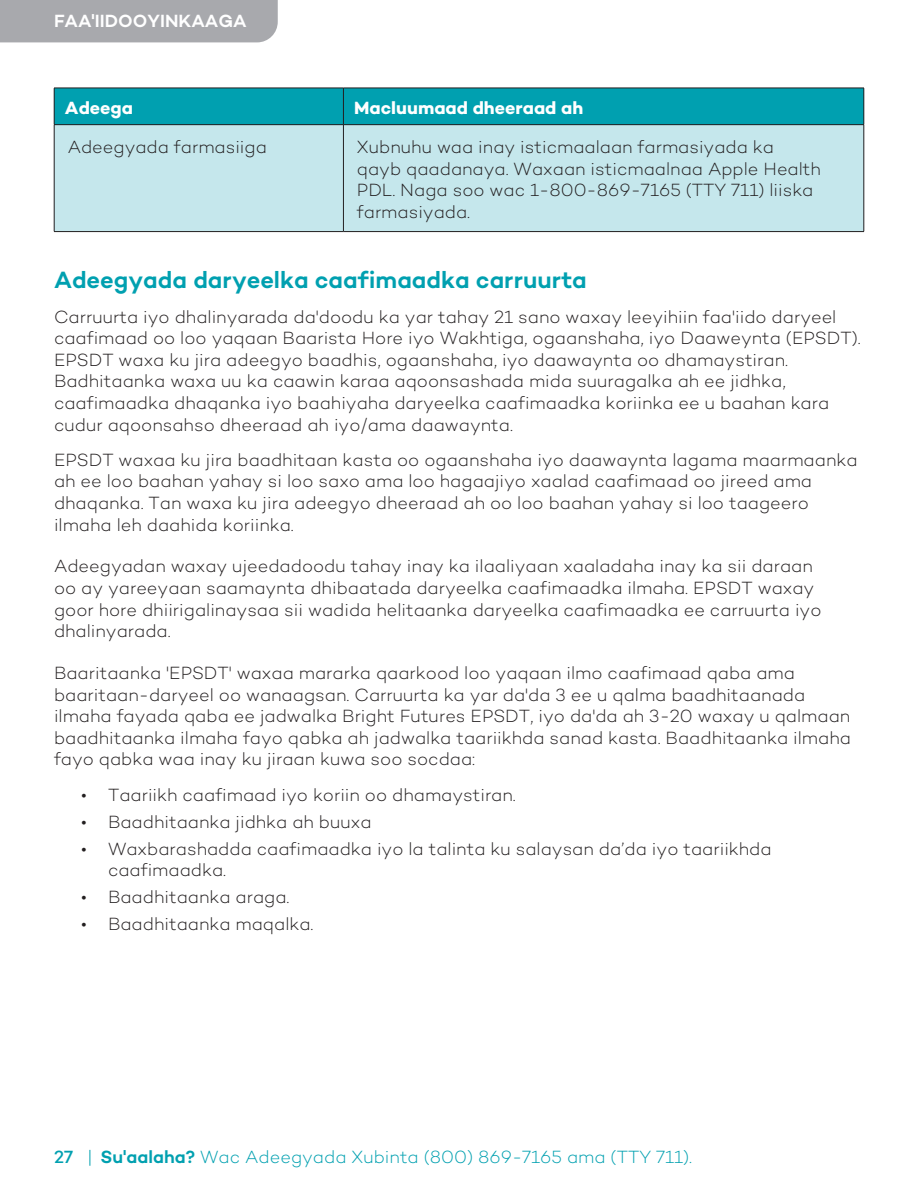
<style>
.page{position:relative;width:918px;height:1188px;background:#fff}
.page>*{position:absolute;margin:0;border:0;box-sizing:border-box;transform-origin:0 0}
.t1{font:600 24px "Campton";color:#00a0b0}
.t2{font:300 18px/21.6px "Campton";color:#231f20}
.t3{font:300 18px "Campton";color:#00a0b0}
.t4{font:700 18px "Campton";color:#fff}
.t5{font:600 18px "Campton";color:#fff}
.t6{font:500 18px "Campton";color:#00a0b0}
.s1{font-weight:600}
</style>
<div class="page">
<svg style="left:90px;top:1150px;width:1px;height:16px"></svg>
<div style="left:0;top:0;width:278px;height:42px;background:#a8a9ad"></div>
<div style="left:54px;top:88px;width:289px;height:37px;background:#00a0b0"></div>
<div style="left:343px;top:88px;width:521px;height:37px;background:#00a0b0"></div>
<div style="left:54px;top:125px;width:289px;height:107px;background:#c5e7ec"></div>
<div style="left:343px;top:125px;width:521px;height:107px;background:#c5e7ec"></div>
<hr style="left:54px;top:88px;width:289px;height:1px;background:#231f20">
<hr style="left:54px;top:88px;width:1px;height:36px;background:#231f20">
<hr style="left:343px;top:88px;width:521px;height:1px;background:#231f20">
<hr style="left:343px;top:88px;width:1px;height:36px;background:#231f20">
<hr style="left:864px;top:88px;width:1px;height:36px;background:#231f20">
<hr style="left:54px;top:124px;width:289px;height:1px;background:#231f20">
<hr style="left:54px;top:125px;width:1px;height:106px;background:#231f20">
<hr style="left:343px;top:124px;width:521px;height:1px;background:#231f20">
<hr style="left:343px;top:125px;width:1px;height:106px;background:#231f20">
<hr style="left:864px;top:125px;width:1px;height:106px;background:#231f20">
<hr style="left:54px;top:231px;width:289px;height:1px;background:#231f20">
<hr style="left:343px;top:231px;width:521px;height:1px;background:#231f20">
<p class="t5" style="left:54px;top:9px;width:194px">FAA'IIDOOYINKAAGA</p>
<p class="t4" style="left:65px;top:96px;width:70px">Adeega</p>
<p class="t4" style="left:354px;top:96px;width:231px">Macluumaad dheeraad ah</p>
<p class="t2" style="left:68px;top:136px;width:201px">Adeegyada farmasiiga</p>
<p class="t2" style="left:357px;top:136px;width:466px">Xubnuhu waa inay isticmaalaan farmasiyada ka qayb qaadanaya. Waxaan isticmaalnaa Apple Health PDL. Naga soo wac 1-800-869-7165 (TTY 711) liiska farmasiyada.</p>
<h3 class="t1" style="left:54px;top:264px;width:534px">Adeegyada daryeelka caafimaadka carruurta</h3>
<p class="t2" style="left:54px;top:305px;width:808px">Carruurta iyo dhalinyarada da'doodu ka yar tahay 21 sano waxay leeyihiin faa'iido daryeel caafimaad oo loo yaqaan Baarista Hore iyo Wakhtiga, ogaanshaha, iyo Daaweynta (EPSDT).<br>EPSDT waxa ku jira adeegyo baadhis, ogaanshaha, iyo daawaynta oo dhamaystiran.<br>Badhitaanka waxa uu ka caawin karaa aqoonsashada mida suuragalka ah ee jidhka, caafimaadka dhaqanka iyo baahiyaha daryeelka caafimaadka koriinka ee u baahan kara cudur aqoonsahso dheeraad ah iyo/ama daawaynta.</p>
<p class="t2" style="left:54px;top:449px;width:805px">EPSDT waxaa ku jira baadhitaan kasta oo ogaanshaha iyo daawaynta lagama maarmaanka ah ee loo baahan yahay si loo saxo ama loo hagaajiyo xaalad caafimaad oo jireed ama dhaqanka. Tan waxa ku jira adeegyo dheeraad ah oo loo baahan yahay si loo taageero ilmaha leh daahida koriinka.</p>
<p class="t2" style="left:54px;top:555px;width:769px">Adeegyadan waxay ujeedadoodu tahay inay ka ilaaliyaan xaaladaha inay ka sii daraan oo ay yareeyaan saamaynta dhibaatada daryeelka caafimaadka ilmaha. EPSDT waxay goor hore dhiirigalinaysaa sii wadida helitaanka daryeelka caafimaadka ee carruurta iyo dhalinyarada.</p>
<p class="t2" style="left:54px;top:662px;width:798px">Baaritaanka 'EPSDT' waxaa mararka qaarkood loo yaqaan ilmo caafimaad qaba ama baaritaan-daryeel oo wanaagsan. Carruurta ka yar da'da 3 ee u qalma baadhitaanada ilmaha fayada qaba ee jadwalka Bright Futures EPSDT, iyo da'da ah 3-20 waxay u qalmaan baadhitaanka ilmaha fayo qabka ah jadwalka taariikhda sanad kasta. Baadhitaanka ilmaha fayo qabka waa inay ku jiraan kuwa soo socdaa:</p>
<p class="t2" style="left:81px;top:783px;width:436px">• Taariikh caafimaad iyo koriin oo dhamaystiran.</p>
<p class="t2" style="left:81px;top:810px;width:292px">• Baadhitaanka jidhka ah buuxa</p>
<p class="t2" style="left:108px;top:837px;width:665px;text-indent:-27px">• Waxbarashadda caafimaadka iyo la talinta ku salaysan da’da iyo taariikhda caafimaadka.</p>
<p class="t2" style="left:81px;top:886px;width:210px">• Baadhitaanka araga.</p>
<p class="t2" style="left:81px;top:913px;width:234px">• Baadhitaanka maqalka.</p>
<p class="t6" style="left:54px;top:1145px;width:21px">27</p>
<p class="t3" style="left:100px;top:1145px;width:593px"><span class="s1">Su'aalaha?</span> Wac Adeegyada Xubinta (800) 869-7165 ama (TTY 711).</p>
</div>
